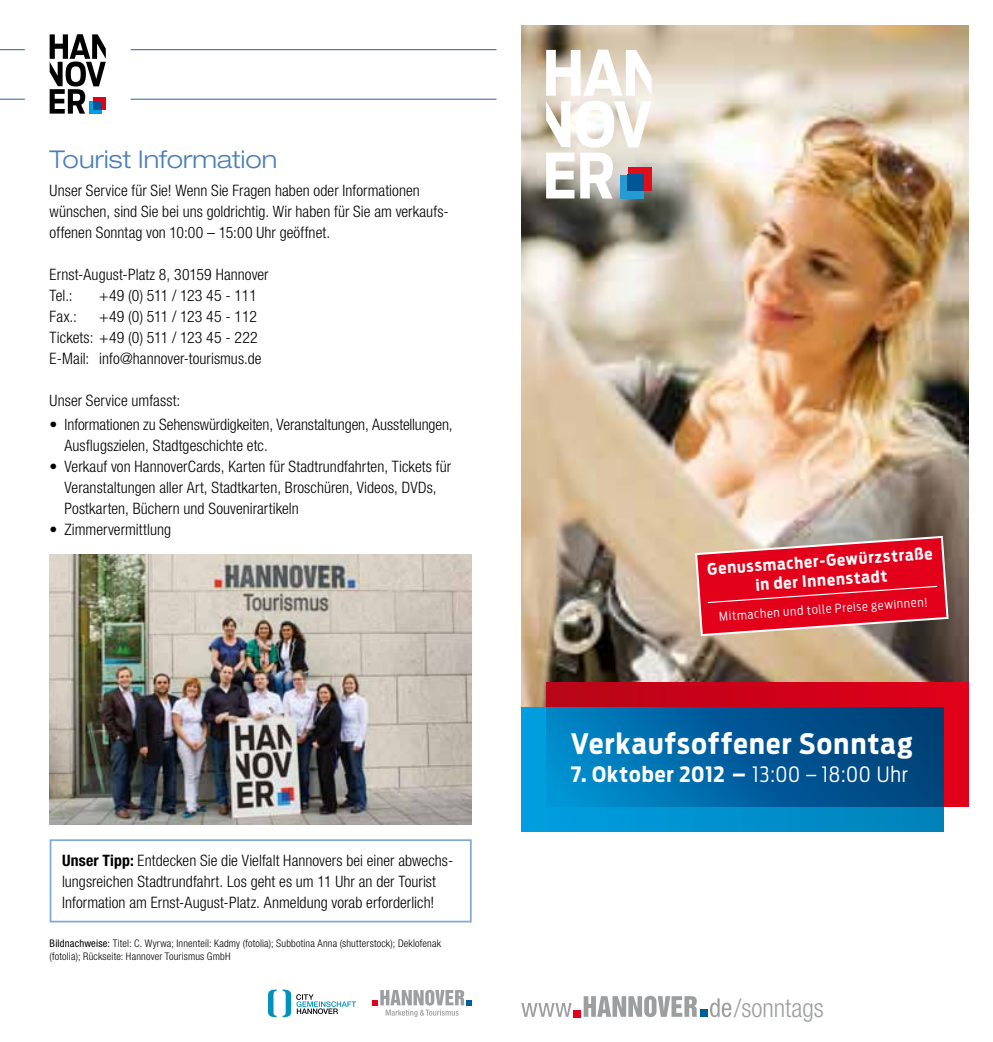
<style>
.page{position:relative;width:993px;height:1042px;background:#fff}
.page>*{position:absolute;margin:0;border:0;box-sizing:border-box;transform-origin:0 0}
.t1{font:700 28px "Antenna Cond";letter-spacing:.045em;color:#fff}
.t2{font:300 condensed 25.72px "Helvetica Neue LT";color:#9c9e9f}
.t3{font:300 expanded 24.5px "Helvetica Neue LT";letter-spacing:.005em;color:#497dbb}
.t4{font:700 21px "Antenna Cond";letter-spacing:.045em;color:#fff}
.t5{font:300 condensed 15.75px/21px "Helvetica Neue LT";letter-spacing:.005em;color:#000}
.t6{font:700 15.75px/19.2px "Antenna Cond";color:#fff;text-align:center}
.t7{font:300 12.25px "Antenna Cond";color:#fff}
.t8{font:300 condensed 10.5px/13.1px "Helvetica Neue LT";letter-spacing:.015em;color:#000}
.s1{font-weight:700}
.s2{font-weight:400}
.s3{font-weight:300}
</style>
<div class="page">
<hr style="left:131px;top:49px;width:365px;height:1px;background:#497dbb">
<hr style="left:131px;top:99px;width:365px;height:1px;background:#497dbb">
<svg style="left:0;top:49px;width:25px;height:1px"></svg>
<svg style="left:0;top:99px;width:25px;height:1px"></svg>
<svg style="left:50px;top:34px;width:56px;height:80px"></svg>
<svg style="left:268px;top:989px;width:88px;height:28px"></svg>
<svg style="left:372px;top:990px;width:99px;height:27px"></svg>
<div style="left:50px;top:839px;width:421px;height:83px;background:#fff;border:2px solid #80a9d5"></div>
<img style="left:50px;top:554px;width:421px;height:270px">
<img style="left:521px;top:25px;width:446px;height:682px">
<svg style="left:546px;top:50px;width:105px;height:148px"></svg>
<div style="left:546px;top:682px;width:421px;height:124px;background:linear-gradient(to right,#b80518,#e2001a)"></div>
<div style="left:521px;top:707px;width:422px;height:124px;background:linear-gradient(to right,#009ee1,#0082b9)"></div>
<svg style="left:546px;top:707px;width:397px;height:99px;background:#00609d"></svg>
<div style="left:573px;top:1010px;width:7px;height:7px;background:#e2001a"></div>
<div style="left:699px;top:1010px;width:8px;height:7px;background:#005c9d"></div>
<svg style="left:583px;top:996px;width:114px;height:21px"></svg>
<svg style="left:521px;top:1003px;width:50px;height:14px"></svg>
<svg style="left:710px;top:998px;width:21px;height:19px"></svg>
<svg style="left:693px;top:535px;width:256px;height:102px;background:#d72f3e"></svg>
<h3 class="t3" style="left:50px;top:145px;width:229px">Tourist Information</h3>
<p class="t5" style="left:50px;top:180px;width:400px">Unser Service für Sie! Wenn Sie Fragen haben oder Informationen wünschen, sind Sie bei uns goldrichtig. Wir haben für Sie am verkaufs&shy;offenen Sonntag von 10:00 – 15:00 Uhr geöffnet.</p>
<p class="t5" style="left:50px;top:264px;width:220px">Ernst-August-Platz 8, 30159 Hannover<br>Tel.:</p>
<p class="t5" style="left:99px;top:285px;width:159px">+49 (0) 511 / 123 45 - 111</p>
<p class="t5" style="left:50px;top:306px;width:213px;text-indent:50px">+49 (0) 511 / 123 45 - 112<br>Tickets: +49 (0) 511 / 123 45 - 222<br>E-Mail: info@hannover-tourismus.de</p>
<p class="t5" style="left:50px;top:390px;width:132px">Unser Service umfasst:</p>
<p class="t5" style="left:64px;top:414px;width:389px;text-indent:-15px">• Informationen zu Sehenswürdigkeiten, Veranstaltungen, Ausstellungen,<br>Ausflugszielen, Stadtgeschichte etc.</p>
<p class="t5" style="left:64px;top:456px;width:388px;text-indent:-15px">• Verkauf von HannoverCards, Karten für Stadtrundfahrten, Tickets für<br>Veranstaltungen aller Art, Stadtkarten, Broschüren, Videos, DVDs,<br>Postkarten, Büchern und Souvenirartikeln</p>
<p class="t5" style="left:50px;top:519px;width:123px">• Zimmervermittlung</p>
<p class="t5" style="left:50px;top:306px;width:29px">Fax.:</p>
<p class="t5" style="left:62px;top:850px;width:393px"><span class="s1">Unser Tipp:</span> Entdecken Sie die Vielfalt Hannovers bei einer abwechs&shy;lungsreichen Stadtrundfahrt. Los geht es um 11 Uhr an der Tourist<br>Information am Ernst-August-Platz. Anmeldung vorab erforderlich!</p>
<p class="t8" style="left:50px;top:936px;width:393px"><span class="s2">Bildnachweise:</span> Titel: C. Wyrwa; Innenteil: Kadmy (fotolia); Subbotina Anna (shutterstock); Deklofenak (fotolia); Rückseite: Hannover Tourismus GmbH</p>
<p class="t6" style="left:706px;top:559px;width:227px;rotate:-4deg">Genussmacher-Gewürzstraße in der Innenstadt</p>
<p class="t7" style="left:718px;top:609px;width:210px;rotate:-4deg">Mitmachen und tolle Preise gewinnen!</p>
<h1 class="t1" style="left:570px;top:727px;width:343px">Verkaufsoffener Sonntag</h1>
<h3 class="t4" style="left:570px;top:762px;width:338px">7. Oktober 2012 – <span class="s3">13:00 – 18:00 Uhr</span></h3>
<h2 class="t2" style="left:734px;top:993px;width:91px">/sonntags</h2>
</div>
